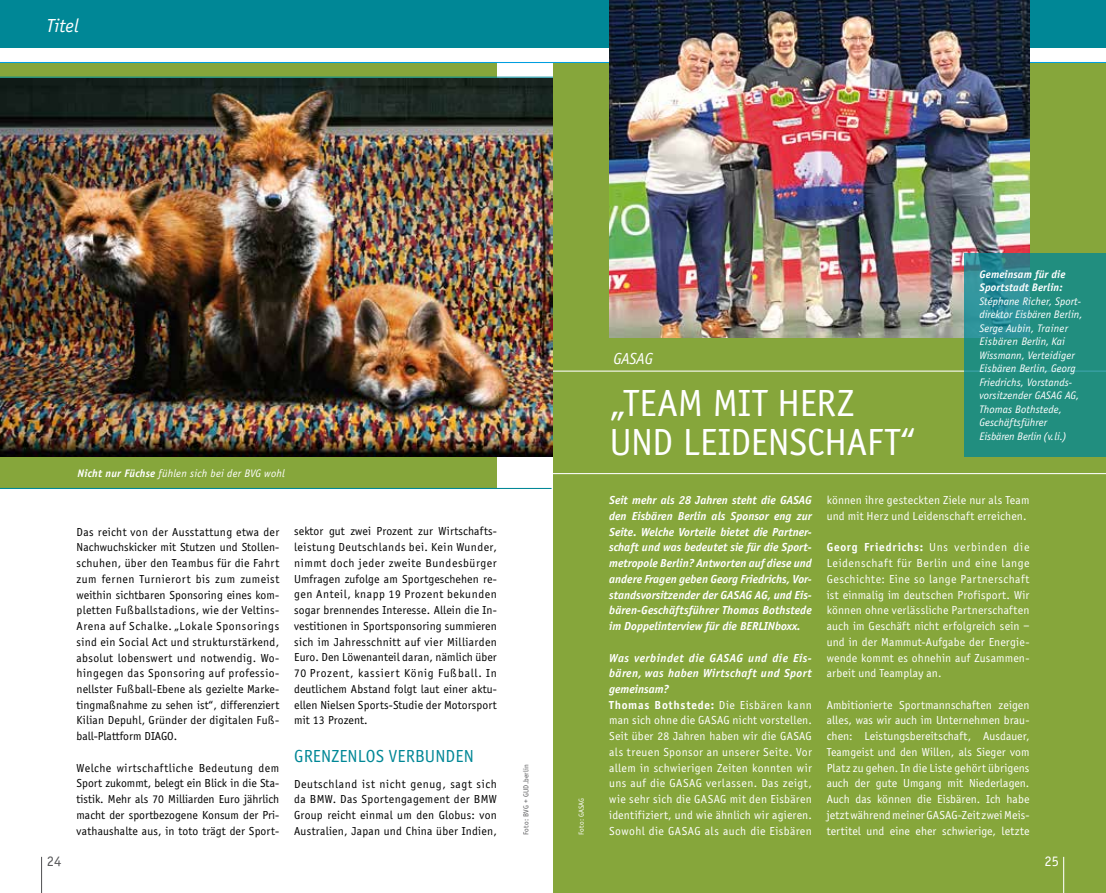
<style>
.page{position:relative;width:1106px;height:893px;background:#fff}
.page>*{position:absolute;margin:0;border:0;box-sizing:border-box;transform-origin:0 0}
.t1{font:39px "Officina Sans EF";color:#fff}
.t2{font:italic 19.5px "Officina Sans EF";color:#fff}
.t3{font:18px "Officina Sans EF";color:#008796}
.t4{font:italic 16.5px "Officina Sans EF";color:#fff}
.t5{font:15px "Officina Sans EF";color:#58585a}
.t6{font:15px "Officina Sans EF";color:#fff}
.t7{font:12px/15.8px "Officina Sans EF";letter-spacing:.01em;color:#000;text-align:justify}
.t8{font:12px/15.8px "Officina Sans EF";letter-spacing:.02em;color:#fff}
.t9{font:italic 700 12px/15.8px "Officina Sans EF";color:#fff;text-align:justify}
.t10{font:italic 11.25px/13.5px "Officina Sans EF";letter-spacing:.01em;color:#fff}
.t11{font:italic 700 11.25px/13.5px "Officina Sans EF";letter-spacing:.01em;color:#fff}
.t12{font:7.5px "Officina Sans EF";letter-spacing:.02em;color:#58585a}
.t13{font:7.5px "Officina Sans EF";color:#fff}
.s1{font-weight:700}
.s2{font-weight:700;font-style:italic}
</style>
<div class="page">
<hr style="left:41px;top:857px;width:1px;height:36px;background:#58585a">
<div style="left:0;top:0;width:553px;height:47px;background:#008796"></div>
<div style="left:553px;top:0;width:553px;height:47px;background:#008796"></div>
<div style="left:0;top:63px;width:497px;height:426px;background:#86a63b"></div>
<img style="left:0;top:79px;width:553px;height:378px">
<hr style="left:0;top:488px;width:551px;height:1px;background:#008796">
<hr style="left:0;top:77px;width:1106px;height:1px;background:#008796">
<hr style="left:0;top:62px;width:1106px;height:1px;background:#009ee0">
<div style="left:553px;top:63px;width:553px;height:830px;background:#86a63b"></div>
<img style="left:609px;top:0;width:420px;height:338px">
<hr style="left:553px;top:371px;width:553px;height:1px;background:#fff">
<hr style="left:553px;top:473px;width:553px;height:1px;background:#fff">
<svg style="left:964px;top:253px;width:142px;height:204px;background:#238d83"></svg>
<hr style="left:1063px;top:857px;width:1px;height:36px;background:#fff">
<h2 class="t2" style="left:47px;top:15px;width:34px">Titel</h2>
<p class="t10" style="left:78px;top:467px;width:209px"><span class="s1">Nicht nur Füchse</span> fühlen sich bei der BVG wohl</p>
<p class="t5" style="left:47px;top:853px;width:16px">24</p>
<p class="t7" style="left:77px;top:524px;width:204px">Das reicht von der Ausstattung etwa der Nachwuchskicker mit Stutzen und Stollen&shy;schuhen, über den Teambus für die Fahrt zum fernen Turnierort bis zum zumeist weithin sichtbaren Sponsoring eines kom&shy;pletten Fußballstadions, wie der Veltins-Arena auf Schalke.„Lokale Sponsorings sind ein Social Act und strukturstärkend, absolut lobenswert und notwendig. Wo&shy;hingegen das Sponsoring auf professio&shy;nellster Fußball-Ebene als gezielte Marke&shy;tingmaßnahme zu sehen ist“, differenziert Kilian Depuhl, Gründer der digitalen Fuß&shy;ball-Plattform DIAGO.</p>
<p class="t7" style="left:77px;top:760px;width:204px">Welche wirtschaftliche Bedeutung dem Sport zukommt, belegt ein Blick in die Sta&shy;tistik. Mehr als 70 Milliarden Euro jährlich macht der sportbezogene Konsum der Pri&shy;vathaushalte aus, in toto trägt der Sport-</p>
<p class="t7" style="left:294px;top:524px;width:204px">sektor gut zwei Prozent zur Wirtschafts&shy;leistung Deutschlands bei. Kein Wunder, nimmt doch jeder zweite Bundesbürger Umfragen zufolge am Sportgeschehen re&shy;gen Anteil, knapp 19 Prozent bekunden sogar brennendes Interesse. Allein die In&shy;vestitionen in Sportsponsoring summieren sich im Jahresschnitt auf vier Milliarden Euro. Den Löwenanteil daran, nämlich über 70 Prozent, kassiert König Fußball. In deutlichem Abstand folgt laut einer aktu&shy;ellen Nielsen Sports-Studie der Motorsport mit 13 Prozent.</p>
<h3 class="t3" style="left:294px;top:746px;width:20px">Grenzenlos</h3>
<h3 class="t3" style="left:389px;top:746px;width:11px">verbunden</h3>
<p class="t7" style="left:294px;top:776px;width:204px">Deutschland ist nicht genug, sagt sich da BMW. Das Sportengagement der BMW Group reicht einmal um den Globus: von Australien, Japan und China über Indien,</p>
<p class="t12" style="left:522px;top:835px;width:72px;rotate:-90deg">Foto: BVG + GUD.berlin</p>
<p class="t13" style="left:577px;top:835px;width:38px;rotate:-90deg">Foto: GASAG</p>
<h3 class="t4" style="left:613px;top:350px;width:41px">GASAG</h3>
<h1 class="t1" style="left:609px;top:381px;width:50px">„Team</h1>
<h1 class="t1" style="left:713px;top:381px;width:105px">mit Herz</h1>
<h1 class="t1" style="left:609px;top:420px;width:21px">und</h1>
<h1 class="t1" style="left:683px;top:420px;width:36px">Leidenschaft</h1>
<h1 class="t1" style="left:900px;top:420px;width:17px">“</h1>
<p class="t11" style="left:979px;top:267px;width:87px">Gemeinsam für die<br>Sportstadt Berlin:</p>
<p class="t10" style="left:979px;top:295px;width:105px">Stéphane Richer, Sport&shy;direktor Eisbären Berlin,<br>Serge Aubin, Trainer<br>Eisbären Berlin, Kai<br>Wissmann, Verteidiger<br>Eisbären Berlin, Georg<br>Friedrichs, Vorstands&shy;vorsitzender GASAG AG,<br>Thomas Bothstede,<br>Geschäftsführer<br>Eisbären Berlin (v.li.)</p>
<p class="t9" style="left:609px;top:492px;width:205px">Seit mehr als 28 Jahren steht die GASAG den Eisbären Berlin als Sponsor eng zur Seite. Welche Vorteile bietet die Partner&shy;schaft und was bedeutet sie für die Sport&shy;metropole Berlin? Antworten auf diese und andere Fragen geben Georg Friedrichs, Vor&shy;standsvorsitzender der GASAG AG, und Eis&shy;bären-Geschäftsführer Thomas Bothstede im Doppelinterview für die BERLINboxx.</p>
<p class="t8" style="left:609px;top:650px;width:205px"><span class="s2">Was verbindet die GASAG und die Eis&shy;bären, was haben Wirtschaft und Sport gemeinsam?<br></span><span class="s1">Thomas Bothstede:</span> Die Eisbären kann man sich ohne die GASAG nicht vorstellen.<br>Seit über 28 Jahren haben wir die GASAG als treuen Sponsor an unserer Seite. Vor allem in schwierigen Zeiten konnten wir uns auf die GASAG verlassen. Das zeigt, wie sehr sich die GASAG mit den Eisbären identifiziert, und wie ähnlich wir agieren.<br>Sowohl die GASAG als auch die Eisbären</p>
<p class="t8" style="left:826px;top:492px;width:204px">können ihre gesteckten Ziele nur als Team und mit Herz und Leidenschaft erreichen.</p>
<p class="t8" style="left:826px;top:540px;width:204px;text-align:justify"><span class="s1">Georg Friedrichs:</span> Uns verbinden die Leidenschaft für Berlin und eine lange Geschichte: Eine so lange Partnerschaft ist einmalig im deutschen Profisport. Wir können ohne verlässliche Partnerschaften auch im Geschäft nicht erfolgreich sein – und in der Mammut-Aufgabe der Energie&shy;wende kommt es ohnehin auf Zusammen&shy;arbeit und Teamplay an.</p>
<p class="t8" style="left:826px;top:697px;width:204px;text-align:justify">Ambitionierte Sportmannschaften zeigen alles, was wir auch im Unternehmen brau&shy;chen: Leistungsbereitschaft, Ausdauer, Teamgeist und den Willen, als Sieger vom Platz zu gehen. In die Liste gehört übrigens auch der gute Umgang mit Niederlagen.<br>Auch das können die Eisbären. Ich habe jetzt während meiner GASAG-Zeit zwei Meis&shy;tertitel und eine eher schwierige, letzte</p>
<p class="t6" style="left:1044px;top:853px;width:16px">25</p>
</div>
